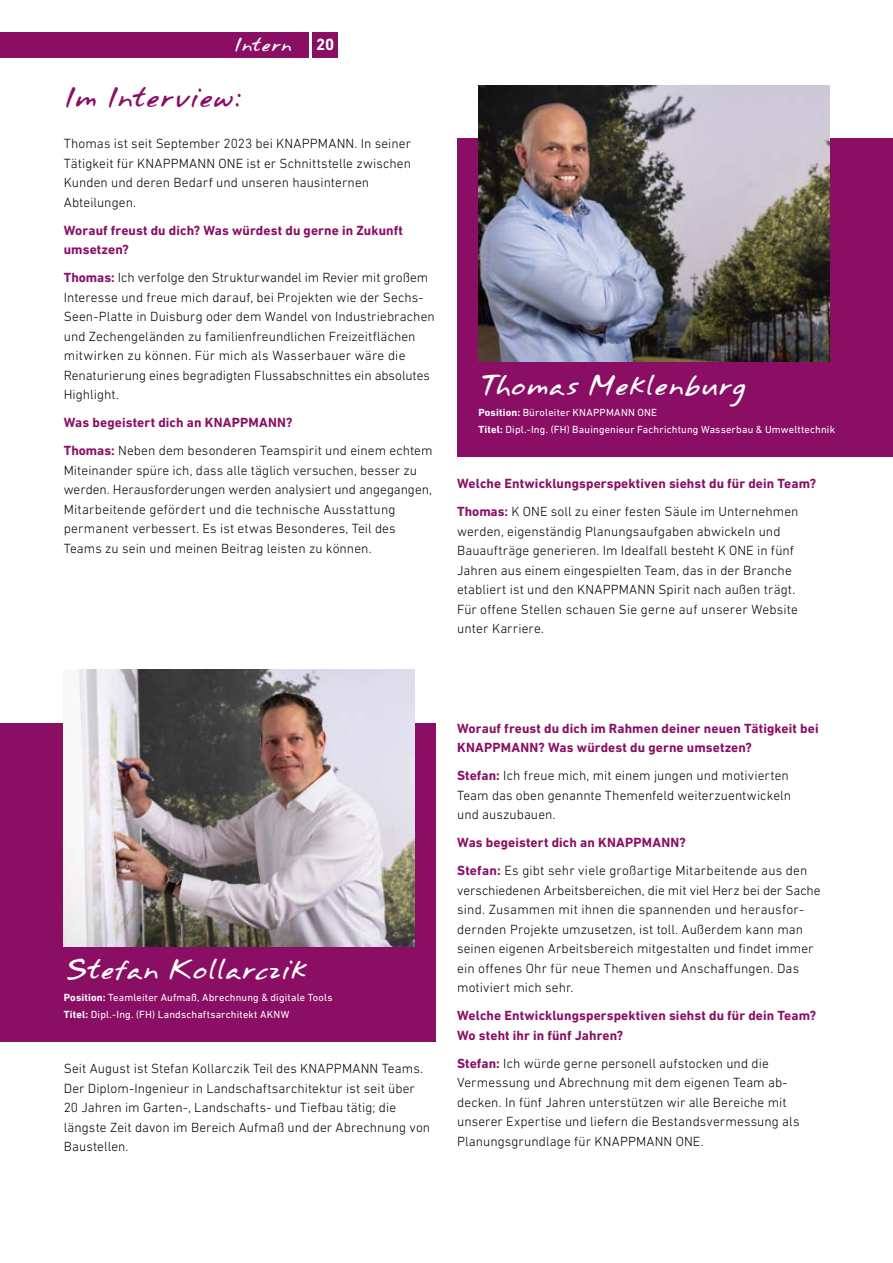
<style>
.page{position:relative;width:893px;height:1263px;background:#fff}
.page>*{position:absolute;margin:0;border:0;box-sizing:border-box;transform-origin:0 0}
.t1{font:24px "Annifont";letter-spacing:-.01em;color:#fff}
.t2{font:24px "Annifont";letter-spacing:-.04em;color:#8a0f64}
.t3{font:16.5px "Annifont";letter-spacing:-.035em;color:#fff}
.t4{font:700 16.5px "DIN Next LT Pro";color:#fff}
.t5{font:300 13.5px/19.5px "DIN Next LT Pro";letter-spacing:.005em;color:#000}
.t6{font:700 13.5px/19.5px "DIN Next LT Pro";letter-spacing:.01em;color:#8a0f64}
.t7{font:10.5px/16.8px "DIN Next LT Pro";letter-spacing:.015em;color:#fff}
.s1{font-weight:700;color:#8a0f64}
.s2{font-weight:700}
.s3{font-weight:300;color:#000}
</style>
<div class="page">
<div style="left:0;top:723px;width:436px;height:319px;background:#8a0f64"></div>
<div style="left:457px;top:138px;width:436px;height:319px;background:#8a0f64"></div>
<img style="left:64px;top:670px;width:351px;height:276px">
<img style="left:478px;top:85px;width:351px;height:276px">
<div style="left:0;top:32px;width:308px;height:25px;background:#8a0f64"></div>
<div style="left:313px;top:32px;width:25px;height:25px;background:#8a0f64"></div>
<p class="t3" style="left:234px;top:31px;width:59px">Intern</p>
<p class="t4" style="left:316px;top:35px;width:20px">20</p>
<h1 class="t2" style="left:64px;top:77px;width:179px">Im Interview:</h1>
<p class="t5" style="left:64px;top:134px;width:349px">Thomas ist seit September 2023 bei KNAPPMANN. In seiner Tätigkeit für KNAPPMANN ONE ist er Schnittstelle zwischen Kunden und deren Bedarf und unseren hausinternen Abteilungen.</p>
<p class="t6" style="left:64px;top:220px;width:341px">Worauf freust du dich? Was würdest du gerne in Zukunft umsetzen?</p>
<p class="t5" style="left:64px;top:268px;width:373px"><span class="s1">Thomas:</span> Ich verfolge den Strukturwandel im Revier mit großem Interesse und freue mich darauf, bei Projekten wie der Sechs-Seen-Platte in Duisburg oder dem Wandel von Industriebrachen und Zechengeländen zu familienfreundlichen Freizeitflächen mitwirken zu können. Für mich als Wasserbauer wäre die Renaturierung eines begradigten Flussabschnittes ein absolutes Highlight.</p>
<p class="t5" style="left:64px;top:408px;width:370px;line-height:28px"><span class="s1">Was begeistert dich an KNAPPMANN?<br>Thomas:</span> Neben dem besonderen Teamspirit und einem echtem</p>
<p class="t5" style="left:64px;top:460px;width:370px">Miteinander spüre ich, dass alle täglich versuchen, besser zu werden. Herausforderungen werden analysiert und angegangen, Mitarbeitende gefördert und die technische Ausstattung permanent verbessert. Es ist etwas Besonderes, Teil des Teams zu sein und meinen Beitrag leisten zu können.</p>
<h1 class="t1" style="left:478px;top:364px;width:269px">Thomas Meklenburg</h1>
<p class="t7" style="left:478px;top:404px;width:358px"><span class="s2">Position:</span> Büroleiter KNAPPMANN ONE<br><span class="s2">Titel:</span> Dipl.-Ing. (FH) Bauingenieur Fachrichtung Wasserbau &amp; Umwelttechnik</p>
<p class="t6" style="left:457px;top:470px;width:360px;line-height:28px">Welche Entwicklungsperspektiven siehst du für dein Team?<br>Thomas: <span class="s3">K ONE soll zu einer festen Säule im Unternehmen</span></p>
<p class="t5" style="left:457px;top:521px;width:342px">werden, eigenständig Planungsaufgaben abwickeln und Bauaufträge generieren. Im Idealfall besteht K ONE in fünf Jahren aus einem eingespielten Team, das in der Branche etabliert ist und den KNAPPMANN Spirit nach außen trägt.<br>Für offene Stellen schauen Sie gerne auf unserer Website unter Karriere.</p>
<h1 class="t1" style="left:64px;top:949px;width:246px">Stefan Kollarczik</h1>
<p class="t7" style="left:64px;top:989px;width:270px"><span class="s2">Position:</span> Teamleiter Aufmaß, Abrechnung &amp; digitale Tools<br><span class="s2">Titel:</span> Dipl.-Ing. (FH) Landschaftsarchitekt AKNW</p>
<p class="t5" style="left:64px;top:1058px;width:368px">Seit August ist Stefan Kollarczik Teil des KNAPPMANN Teams.<br>Der Diplom-Ingenieur in Landschaftsarchitektur ist seit über 20 Jahren im Garten-, Landschafts- und Tiefbau tätig; die längste Zeit davon im Bereich Aufmaß und der Abrechnung von Baustellen.</p>
<p class="t6" style="left:457px;top:718px;width:363px">Worauf freust du dich im Rahmen deiner neuen Tätigkeit bei<br>KNAPPMANN? Was würdest du gerne umsetzen?</p>
<p class="t5" style="left:457px;top:766px;width:336px"><span class="s1">Stefan:</span> Ich freue mich, mit einem jungen und motivierten<br>Team das oben genannte Themenfeld weiterzuentwickeln und auszubauen.</p>
<p class="t5" style="left:457px;top:829px;width:352px;line-height:28px"><span class="s1">Was begeistert dich an KNAPPMANN?<br>Stefan:</span> Es gibt sehr viele großartige Mitarbeitende aus den</p>
<p class="t5" style="left:457px;top:880px;width:365px">verschiedenen Arbeitsbereichen, die mit viel Herz bei der Sache sind. Zusammen mit ihnen die spannenden und herausfor&shy;dernden Projekte umzusetzen, ist toll. Außerdem kann man seinen eigenen Arbeitsbereich mitgestalten und findet immer ein offenes Ohr für neue Themen und Anschaffungen. Das motiviert mich sehr.</p>
<p class="t6" style="left:457px;top:1006px;width:360px">Welche Entwicklungsperspektiven siehst du für dein Team?<br>Wo steht ihr in fünf Jahren?</p>
<p class="t5" style="left:457px;top:1053px;width:344px"><span class="s1">Stefan:</span> Ich würde gerne personell aufstocken und die Vermessung und Abrechnung mit dem eigenen Team ab&shy;decken. In fünf Jahren unterstützen wir alle Bereiche mit unserer Expertise und liefern die Bestandsvermessung als Planungsgrundlage für KNAPPMANN ONE.</p>
</div>
